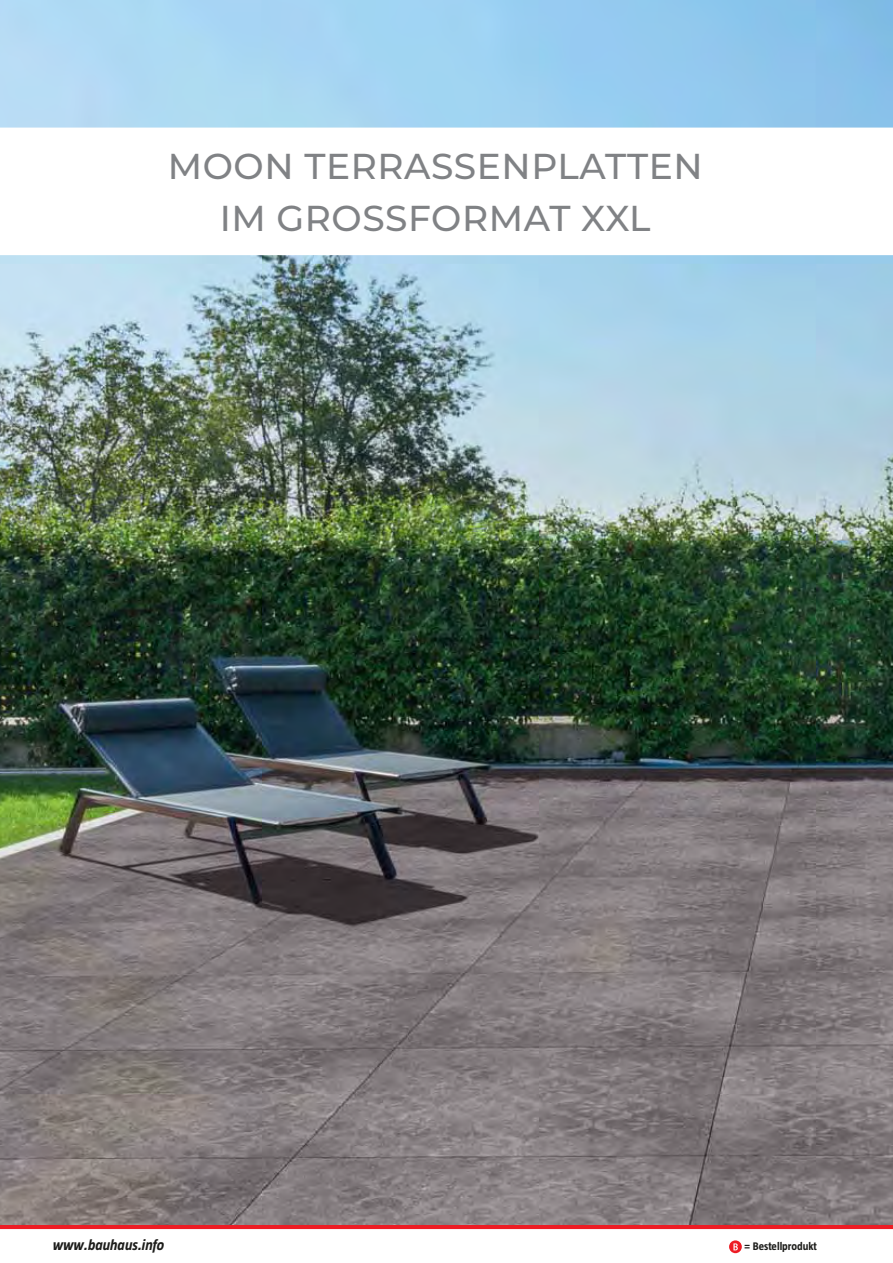
<style>
.page{position:relative;width:893px;height:1263px;background:#fff}
.page>*{position:absolute;margin:0;border:0;box-sizing:border-box;transform-origin:0 0}
.t1{font:500 36px/52.5px "Montserrat";letter-spacing:.015em;color:#808285;text-align:center}
.t2{font:italic 700 15px "Taz";color:#1d1d1b}
.t3{font:700 11.25px "Taz";color:#1d1d1b}
</style>
<div class="page">
<hr style="left:0;top:1225px;width:893px;height:4px;background:#ed1c24">
<img style="left:0;top:0;width:893px;height:1225px">
<svg style="left:0;top:128px;width:893px;height:127px"></svg>
<svg style="left:729px;top:1240px;width:13px;height:13px"></svg>
<svg style="left:733px;top:1243px;width:5px;height:7px"></svg>
<p class="t1" style="left:168px;top:140px;width:536px">MOON TERRASSENPLATTEN<br>IM GROSSFORMAT XXL</p>
<p class="t2" style="left:53px;top:1239px;width:113px">www.bauhaus.info</p>
<p class="t3" style="left:744px;top:1242px;width:74px">= Bestellprodukt</p>
</div>
